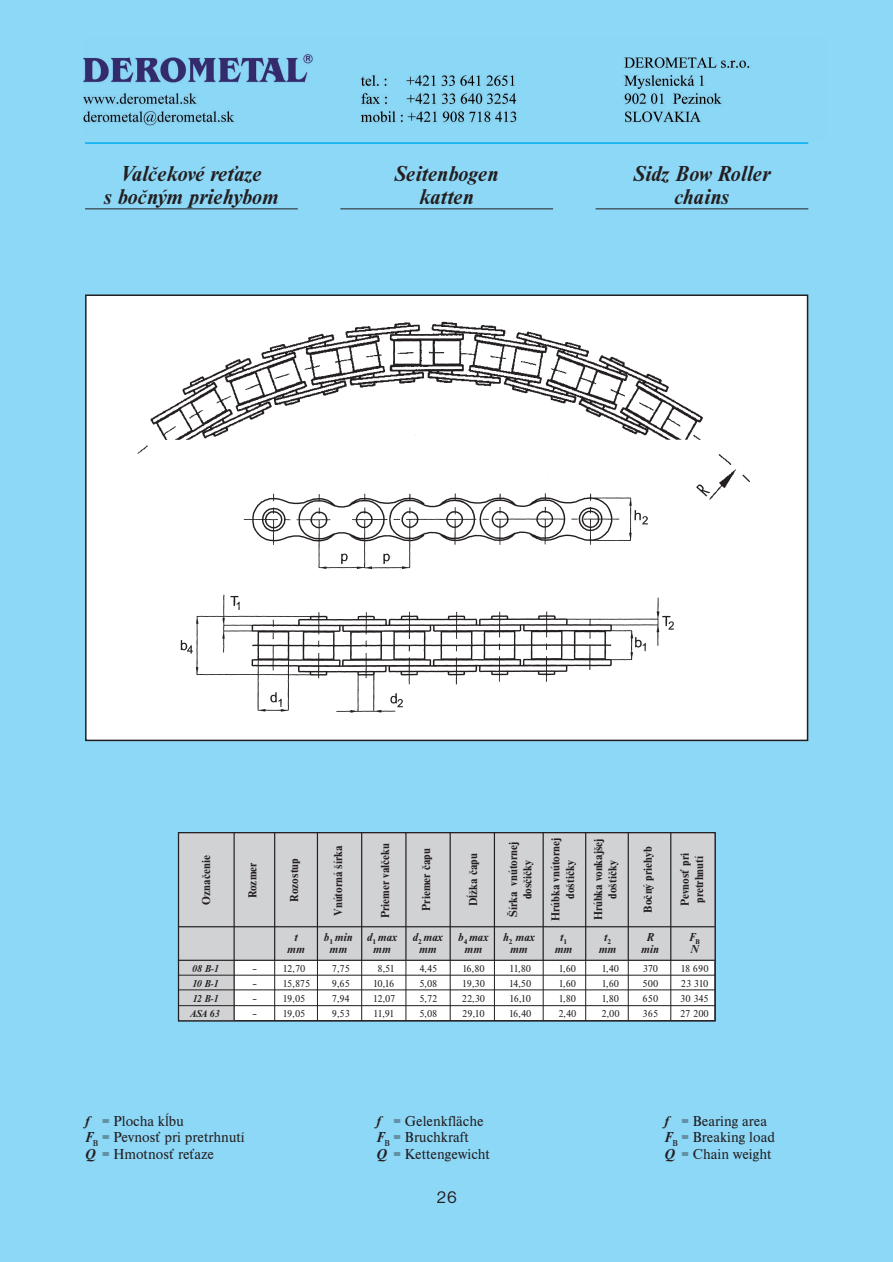
<style>
.page{position:relative;width:893px;height:1262px;background:#fff}
.page>*{position:absolute;margin:0;border:0;box-sizing:border-box;transform-origin:0 0}
.t1{font:italic 700 22.5px/22.5px "Nimbus Roman DCE";color:#231f20;text-align:center}
.t2{font:18px "Nimbus San DCE";color:#231f20}
.t3{font:15px/16.5px "Nimbus Roman DCE";color:#231f20}
.t4{font:700 12px/14.4px "Nimbus Roman DCE";color:#231f20;text-align:center}
.t5{font:italic 700 12px "Nimbus Roman DCE";color:#231f20}
.t6{font:10.5px "Nimbus Roman DCE";color:#231f20}
.t7{font:italic 700 10.5px "Nimbus Roman DCE";color:#231f20}
.s1{font-weight:700;font-style:italic}
</style>
<div class="page">
<div style="left:0;top:0;width:892px;height:1262px;background:#8dd7f7"></div>
<hr style="left:85px;top:208px;width:213px;height:1px;background:#231f20">
<hr style="left:340px;top:208px;width:213px;height:1px;background:#231f20">
<hr style="left:595px;top:208px;width:213px;height:1px;background:#231f20">
<hr style="left:85px;top:142px;width:723px;height:2px;background:#00aeef">
<div style="left:86px;top:295px;width:721px;height:445px;background:#fff"></div>
<div style="left:85px;top:294px;width:723px;height:447px;border:2px solid #231f20"></div>
<img style="left:137px;top:321px;width:613px;height:392px">
<div style="left:178px;top:832px;width:537px;height:188px;background:#fff"></div>
<div style="left:178px;top:960px;width:56px;height:60px;background:#d1d2d4"></div>
<div style="left:178px;top:833px;width:536px;height:127px;background:#d1d2d4"></div>
<hr style="left:178px;top:959px;width:536px;height:2px;background:#231f20">
<hr style="left:178px;top:926px;width:536px;height:1px;background:#231f20">
<hr style="left:178px;top:975px;width:537px;height:1px;background:#231f20">
<hr style="left:178px;top:989px;width:536px;height:1px;background:#231f20">
<hr style="left:178px;top:1005px;width:536px;height:1px;background:#231f20">
<hr style="left:274px;top:960px;width:1px;height:60px;background:#231f20">
<hr style="left:317px;top:960px;width:1px;height:60px;background:#231f20">
<hr style="left:361px;top:960px;width:1px;height:60px;background:#231f20">
<hr style="left:405px;top:960px;width:1px;height:60px;background:#231f20">
<hr style="left:450px;top:960px;width:1px;height:60px;background:#231f20">
<hr style="left:494px;top:960px;width:1px;height:60px;background:#231f20">
<hr style="left:543px;top:960px;width:1px;height:61px;background:#231f20">
<hr style="left:233px;top:832px;width:2px;height:188px;background:#231f20">
<hr style="left:274px;top:832px;width:1px;height:128px;background:#231f20">
<hr style="left:317px;top:832px;width:1px;height:128px;background:#231f20">
<hr style="left:361px;top:832px;width:1px;height:128px;background:#231f20">
<hr style="left:405px;top:832px;width:1px;height:128px;background:#231f20">
<hr style="left:449px;top:832px;width:2px;height:128px;background:#231f20">
<hr style="left:494px;top:832px;width:1px;height:128px;background:#231f20">
<hr style="left:542px;top:832px;width:1px;height:128px;background:#231f20">
<hr style="left:585px;top:960px;width:1px;height:61px;background:#231f20">
<hr style="left:585px;top:832px;width:1px;height:128px;background:#231f20">
<hr style="left:628px;top:960px;width:1px;height:60px;background:#231f20">
<hr style="left:627px;top:832px;width:2px;height:128px;background:#231f20">
<hr style="left:670px;top:960px;width:1px;height:61px;background:#231f20">
<hr style="left:670px;top:832px;width:1px;height:128px;background:#231f20">
<div style="left:178px;top:832px;width:537px;height:189px;border:1px solid #231f20"></div>
<img style="left:83px;top:54px;width:667px;height:72px">
<h1 class="t1" style="left:104px;top:165px;width:176px">Valčekové reťaze<br>s bočným priehybom</h1>
<h1 class="t1" style="left:395px;top:165px;width:105px">Seitenbogen katten</h1>
<h1 class="t1" style="left:633px;top:165px;width:138px">Sidz Bow Roller chains</h1>
<p class="t4" style="left:200px;top:904px;width:51px;rotate:-90deg">Označenie</p>
<p class="t4" style="left:246px;top:898px;width:37px;rotate:-90deg">Rozmer</p>
<p class="t4" style="left:288px;top:901px;width:44px;rotate:-90deg">Rozostup</p>
<p class="t4" style="left:420px;top:910px;width:64px;rotate:-90deg">Priemer čapu</p>
<p class="t4" style="left:506px;top:917px;width:76px;rotate:-90deg">Šírka vnútornej dosčičky</p>
<p class="t4" style="left:549px;top:921px;width:84px;rotate:-90deg">Hrúbka vnútornej doštičky</p>
<p class="t4" style="left:592px;top:920px;width:83px;rotate:-90deg">Hrúbka vonkajšej doštičky</p>
<p class="t4" style="left:641px;top:912px;width:67px;rotate:-90deg">Bočný priehyb</p>
<p class="t4" style="left:678px;top:906px;width:54px;text-align:left;rotate:-90deg">Pevnosť pri pretrhnutí</p>
<p class="t4" style="left:332px;top:915px;width:71px;rotate:-90deg">Vnútorná šírka</p>
<p class="t4" style="left:379px;top:918px;width:76px;rotate:-90deg">Priemer valčeku</p>
<p class="t4" style="left:467px;top:906px;width:54px;rotate:-90deg">Dĺžka čapu</p>
<p class="t5" style="left:294px;top:932px;width:5px">t</p>
<p class="t5" style="left:324px;top:932px;width:75px">b<sub>1</sub> min d<sub>1</sub> max</p>
<p class="t5" style="left:413px;top:932px;width:32px">d<sub>2</sub> max</p>
<p class="t5" style="left:458px;top:932px;width:78px">b<sub>4</sub> max h<sub>2</sub> max</p>
<p class="t5" style="left:560px;top:932px;width:9px">t<sub>1</sub></p>
<p class="t5" style="left:604px;top:932px;width:9px">t<sub>2</sub></p>
<p class="t5" style="left:646px;top:932px;width:9px">R</p>
<p class="t5" style="left:689px;top:932px;width:12px">F<sub>B</sub></p>
<p class="t5" style="left:287px;top:944px;width:19px">mm</p>
<p class="t5" style="left:329px;top:944px;width:19px">mm</p>
<p class="t5" style="left:373px;top:944px;width:19px">mm</p>
<p class="t5" style="left:419px;top:944px;width:19px">mm</p>
<p class="t5" style="left:464px;top:944px;width:19px">mm</p>
<p class="t5" style="left:510px;top:944px;width:19px">mm</p>
<p class="t5" style="left:554px;top:944px;width:19px">mm</p>
<p class="t5" style="left:598px;top:944px;width:19px">mm</p>
<p class="t5" style="left:641px;top:944px;width:20px">min</p>
<p class="t5" style="left:690px;top:944px;width:10px">N</p>
<p class="t7" style="left:192px;top:965px;width:28px">08 B-1</p>
<p class="t6" style="left:252px;top:965px;width:55px">– 12,70</p>
<p class="t6" style="left:332px;top:965px;width:20px">7,75</p>
<p class="t6" style="left:377px;top:965px;width:19px">8,51</p>
<p class="t6" style="left:419px;top:965px;width:20px">4,45</p>
<p class="t6" style="left:462px;top:965px;width:24px">16,80</p>
<p class="t6" style="left:509px;top:965px;width:24px">11,80</p>
<p class="t6" style="left:558px;top:965px;width:19px">1,60</p>
<p class="t6" style="left:601px;top:965px;width:19px">1,40</p>
<p class="t6" style="left:642px;top:965px;width:17px">370</p>
<p class="t6" style="left:680px;top:965px;width:30px">18 690</p>
<p class="t7" style="left:192px;top:979px;width:28px">10 B-1</p>
<p class="t6" style="left:252px;top:979px;width:7px">–</p>
<p class="t6" style="left:282px;top:979px;width:29px">15,875</p>
<p class="t6" style="left:332px;top:979px;width:20px">9,65</p>
<p class="t6" style="left:373px;top:979px;width:23px">10,16</p>
<p class="t6" style="left:419px;top:979px;width:20px">5,08</p>
<p class="t6" style="left:462px;top:979px;width:25px">19,30</p>
<p class="t6" style="left:509px;top:979px;width:24px">14,50</p>
<p class="t6" style="left:558px;top:979px;width:19px">1,60</p>
<p class="t6" style="left:601px;top:979px;width:19px">1,60</p>
<p class="t6" style="left:642px;top:979px;width:17px">500</p>
<p class="t6" style="left:680px;top:979px;width:29px">23 310</p>
<p class="t7" style="left:192px;top:994px;width:28px">12 B-1</p>
<p class="t6" style="left:252px;top:994px;width:55px">– 19,05</p>
<p class="t6" style="left:332px;top:994px;width:19px">7,94</p>
<p class="t6" style="left:372px;top:994px;width:24px">12,07</p>
<p class="t6" style="left:419px;top:994px;width:20px">5,72</p>
<p class="t6" style="left:461px;top:994px;width:25px">22,30</p>
<p class="t6" style="left:509px;top:994px;width:23px">16,10</p>
<p class="t6" style="left:558px;top:994px;width:19px">1,80</p>
<p class="t6" style="left:601px;top:994px;width:19px">1,80</p>
<p class="t6" style="left:642px;top:994px;width:17px">650</p>
<p class="t6" style="left:680px;top:994px;width:30px">30 345</p>
<p class="t7" style="left:191px;top:1009px;width:31px">ASA 63</p>
<p class="t6" style="left:252px;top:1009px;width:55px">– 19,05</p>
<p class="t6" style="left:332px;top:1009px;width:20px">9,53</p>
<p class="t6" style="left:373px;top:1009px;width:23px">11,91</p>
<p class="t6" style="left:419px;top:1009px;width:20px">5,08</p>
<p class="t6" style="left:462px;top:1009px;width:24px">29,10</p>
<p class="t6" style="left:508px;top:1009px;width:24px">16,40</p>
<p class="t6" style="left:558px;top:1009px;width:20px">2,40</p>
<p class="t6" style="left:601px;top:1009px;width:20px">2,00</p>
<p class="t6" style="left:642px;top:1009px;width:17px">365</p>
<p class="t6" style="left:680px;top:1009px;width:30px">27 200</p>
<h3 class="t3" style="left:85px;top:1113px;width:161px"><span class="s1">f</span> = Plocha kĺbu<br><span class="s1">F</span><sub>B</sub> = Pevnosť pri pretrhnutí<br><span class="s1">Q</span> = Hmotnosť reťaze</h3>
<h3 class="t3" style="left:376px;top:1113px;width:115px"><span class="s1">f</span> = Gelenkfläche<br><span class="s1">F</span><sub>B</sub> = Bruchkraft<br><span class="s1">Q</span> = Kettengewicht</h3>
<h3 class="t3" style="left:664px;top:1113px;width:112px"><span class="s1">f</span> = Bearing area<br><span class="s1">F</span><sub>B</sub> = Breaking load<br><span class="s1">Q</span> = Chain weight</h3>
<h2 class="t2" style="left:436px;top:1190px;width:22px">26</h2>
</div>
